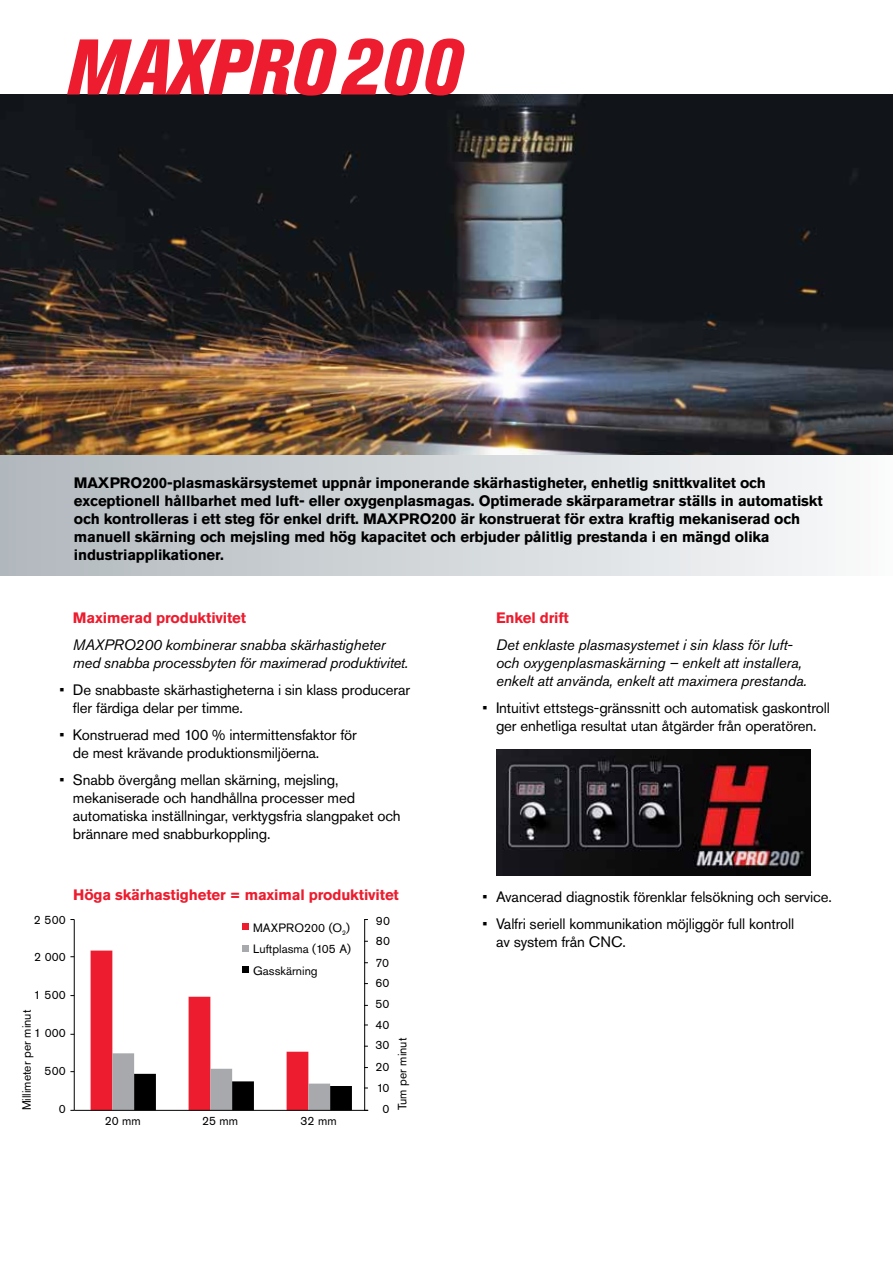
<style>
.page{position:relative;width:893px;height:1263px;background:#fff}
.page>*{position:absolute;margin:0;border:0;box-sizing:border-box;transform-origin:0 0}
.t1{font:italic 800 condensed 78px "Akzidenz Grotesk Pro";color:#ed1c2e}
.t2{font:15px/18px "Akzidenz Grotesk Pro";letter-spacing:-.01em;color:#000}
.t3{font:700 15px/18px "Akzidenz Grotesk Pro";letter-spacing:-.01em;color:#000}
.t4{font:italic 15px/18px "Akzidenz Grotesk Pro";letter-spacing:-.01em;color:#000}
.t5{font:700 15px "Akzidenz Grotesk Pro";letter-spacing:-.01em;color:#ed1c2e}
.t6{font:12px/21.3px "Akzidenz Grotesk Pro";color:#000;text-align:justify}
</style>
<div class="page">
<hr style="left:74px;top:919px;width:1px;height:191px;background:#000">
<hr style="left:364px;top:919px;width:1px;height:191px;background:#000">
<hr style="left:74px;top:1110px;width:294px;height:1px;background:#000">
<div style="left:243px;top:923px;width:6px;height:7px;background:#ed1c2e"></div>
<svg style="left:91px;top:945px;width:261px;height:165px"></svg>
<div style="left:243px;top:966px;width:6px;height:7px;background:#000"></div>
<img style="left:496px;top:749px;width:315px;height:126px">
<div style="left:0;top:454px;width:893px;height:121px;background:linear-gradient(to right,#b0b7bc,#f9fafb)"></div>
<img style="left:0;top:95px;width:893px;height:360px">
<h1 class="t1" style="left:65px;top:17px;width:397px">MAXPRO 200</h1>
<p class="t3" style="left:74px;top:474px;width:750px">MAXPRO200-plasmaskärsystemet uppnår imponerande skärhastigheter, enhetlig snittkvalitet och exceptionell hållbarhet med luft- eller oxygenplasmagas. Optimerade skärparametrar ställs in automatiskt och kontrolleras i ett steg för enkel drift. MAXPRO200 är konstruerat för extra kraftig mekaniserad och manuell skärning och mejsling med hög kapacitet och erbjuder pålitlig prestanda i en mängd olika industriapplikationer.</p>
<p class="t5" style="left:73px;top:608px;width:175px">Maximerad produktivitet</p>
<p class="t4" style="left:73px;top:636px;width:337px">MAXPRO200 kombinerar snabba skärhastigheter med snabba processbyten för maximerad produktivitet.</p>
<p class="t2" style="left:73px;top:681px;width:339px;text-indent:-14px">• De snabbaste skärhastigheterna i sin klass producerar fler färdiga delar per timme.</p>
<p class="t2" style="left:73px;top:726px;width:285px;text-indent:-14px">• Konstruerad med 100 % intermittensfaktor för de mest krävande produktionsmiljöerna.</p>
<p class="t2" style="left:73px;top:771px;width:329px;text-indent:-14px">• Snabb övergång mellan skärning, mejsling, mekaniserade och handhållna processer med automatiska inställningar, verktygsfria slangpaket och brännare med snabburkoppling.</p>
<p class="t6" style="left:34px;top:909px;width:33px">2 500</p>
<p class="t6" style="left:34px;top:946px;width:33px">2 000</p>
<p class="t6" style="left:34px;top:984px;width:33px">1 500</p>
<p class="t6" style="left:34px;top:1022px;width:33px">1 000</p>
<p class="t6" style="left:45px;top:1060px;width:23px">500</p>
<p class="t6" style="left:59px;top:1098px;width:8px">0</p>
<p class="t6" style="left:16px;top:1110px;width:102px;rotate:-90deg">Millimeter per minut</p>
<p class="t5" style="left:73px;top:885px;width:327px">Höga skärhastigheter = maximal produktivitet</p>
<p class="t6" style="left:253px;top:917px;width:99px">MAXPRO200 (O<sub>2</sub>)<br>Luftplasma (105 A)<br>Gasskärning</p>
<p class="t6" style="left:105px;top:1110px;width:38px">20 mm</p>
<p class="t6" style="left:202px;top:1110px;width:38px">25 mm</p>
<p class="t6" style="left:301px;top:1110px;width:38px">32 mm</p>
<p class="t6" style="left:376px;top:910px;width:16px">90</p>
<p class="t6" style="left:376px;top:930px;width:16px">80</p>
<p class="t6" style="left:375px;top:953px;width:16px;line-height:19.6px">70<br>60</p>
<p class="t6" style="left:375px;top:994px;width:16px;line-height:20.2px">50<br>40<br>30</p>
<p class="t6" style="left:376px;top:1057px;width:15px;line-height:20.1px">20<br>10</p>
<p class="t6" style="left:383px;top:1098px;width:8px">0</p>
<p class="t6" style="left:391px;top:1110px;width:74px;rotate:-90deg">Tum per minut</p>
<p class="t5" style="left:496px;top:608px;width:74px">Enkel drift</p>
<p class="t4" style="left:496px;top:636px;width:312px">Det enklaste plasmasystemet i sin klass för luft&shy;och oxygenplasmaskärning – enkelt att installera, enkelt att använda, enkelt att maximera prestanda.</p>
<p class="t2" style="left:482px;top:699px;width:349px;text-align:center">• Intuitivt ettstegs-gränssnitt och automatisk gaskontroll ger enhetliga resultat utan åtgärder från operatören.</p>
<p class="t2" style="left:482px;top:888px;width:351px">• Avancerad diagnostik förenklar felsökning och service.</p>
<p class="t2" style="left:496px;top:915px;width:300px;text-indent:-14px">• Valfri seriell kommunikation möjliggör full kontroll av system från CNC.</p>
</div>
